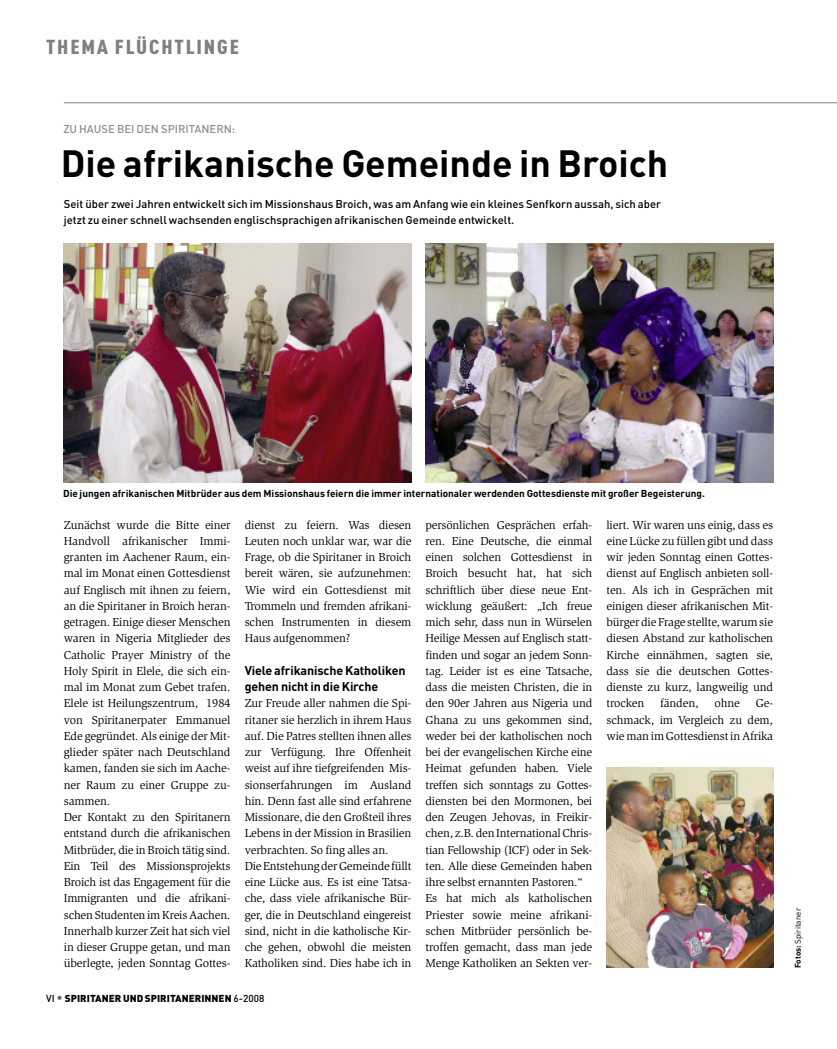
<style>
.page{position:relative;width:837px;height:1049px;background:#fff}
.page>*{position:absolute;margin:0;border:0;box-sizing:border-box;transform-origin:0 0}
.t1{font:700 37.5px "DIN Pro";color:#000}
.t2{font:900 20px "DIN Cond";letter-spacing:.085em;color:#808080;scale:1.1 1}
.t3{font:700 12.5px/16.2px "DIN Pro";letter-spacing:-.01em;color:#000}
.t4{font:11.88px/16.2px "Slimbach Std";letter-spacing:-.01em;color:#000;text-align:justify}
.t5{font:500 11.25px/16.2px "DIN Pro";color:#000}
.t6{font:500 11.25px "DIN Pro";color:#909090}
.t7{font:700 10px "DIN Pro";color:#000}
.t8{font:900 10px "DIN Pro";color:#000}
.t9{font:8.12px "DIN Pro";color:#000}
.s1{font-weight:500}
.s2{font-weight:500;font-size:12.5px;color:#666}
.s3{font-weight:700}
</style>
<div class="page">
<img style="left:606px;top:768px;width:166px;height:199px">
<img style="left:64px;top:243px;width:347px;height:239px">
<img style="left:425px;top:243px;width:347px;height:239px">
<hr style="left:64px;top:102px;width:772px;height:1px;background:#808080">
<h2 class="t2" style="left:46px;top:35px;width:177px">THEMA FLÜCHTLINGE</h2>
<p class="t6" style="left:63px;top:122px;width:173px">ZU HAUSE BEI DEN SPIRITANERN:</p>
<h1 class="t1" style="left:61px;top:141px;width:608px">Die afrikanische Gemeinde in Broich</h1>
<p class="t5" style="left:64px;top:196px;width:598px">Seit über zwei Jahren entwickelt sich im Missionshaus Broich, was am Anfang wie ein kleines Senfkorn aussah, sich aber jetzt zu einer schnell wachsenden englischsprachigen afrikanischen Gemeinde entwickelt.</p>
<p class="t7" style="left:63px;top:488px;width:643px">Die jungen afrikanischen Mitbrüder aus dem Missionshaus feiern die immer internationaler werdenden Gottesdienste mit großer Begeisterung.</p>
<p class="t4" style="left:64px;top:517px;width:168px;text-align:left">Zunächst wurde die Bitte einer<br>Handvoll afrikanischer Immi&shy;granten im Aachener Raum, ein&shy;mal im Monat einen Gottesdienst auf Englisch mit ihnen zu feiern, an die Spiritaner in Broich heran&shy;getragen. Einige dieser Menschen waren in Nigeria Mitglieder des<br>Catholic Prayer Ministry of the<br>Holy Spirit in Elele, die sich ein&shy;mal im Monat zum Gebet trafen.<br>Elele ist Heilungszentrum, 1984 von Spiritanerpater Emmanuel<br>Ede gegründet. Als einige der Mit&shy;glieder später nach Deutschland kamen, fanden sie sich im Aache&shy;ner Raum zu einer Gruppe zu&shy;sammen.<br>Der Kontakt zu den Spiritanern entstand durch die afrikanischen<br>Mitbrüder, die in Broich tätig sind.<br>Ein Teil des Missionsprojekts<br>Broich ist das Engagement für die<br>Immigranten und die afrikani&shy;schen Studenten im Kreis Aachen.<br>Innerhalb kurzer Zeit hat sich viel in dieser Gruppe getan, und man überlegte, jeden Sonntag Gottes-</p>
<p class="t4" style="left:244px;top:517px;width:168px">dienst zu feiern. Was diesen Leuten noch unklar war, war die Frage, ob die Spiritaner in Broich bereit wären, sie aufzunehmen:<br>Wie wird ein Gottesdienst mit Trommeln und fremden afrikani&shy;schen Instrumenten in diesem Haus aufgenommen?</p>
<p class="t3" style="left:244px;top:662px;width:162px">Viele afrikanische Katholiken gehen nicht in die Kirche</p>
<p class="t4" style="left:244px;top:696px;width:168px;text-align:left">Zur Freude aller nahmen die Spi&shy;ritaner sie herzlich in ihrem Haus auf. Die Patres stellten ihnen alles zur Verfügung. Ihre Offenheit weist auf ihre tiefgreifenden Mis&shy;sionserfahrungen im Ausland hin. Denn fast alle sind erfahrene Missionare, die den Großteil ihres Lebens in der Mission in Brasilien verbrachten. So fing alles an.<br>DieEntstehungderGemeinde füllt eine Lücke aus. Es ist eine Tatsa&shy;che, dass viele afrikanische Bür&shy;ger, die in Deutschland eingereist sind, nicht in die katholische Kir&shy;che gehen, obwohl die meisten Katholiken sind. Dies habe ich in</p>
<p class="t8" style="left:46px;top:992px;width:220px"><span class="s1">VI</span> <span class="s2">•</span> SPIRITANER UND SPIRITANERINNEN <span class="s1">6-2008</span></p>
<p class="t4" style="left:425px;top:517px;width:168px;text-align:left">persönlichen Gesprächen erfah&shy;ren. Eine Deutsche, die einmal einen solchen Gottesdienst in<br>Broich besucht hat, hat sich schriftlich über diese neue Ent&shy;wicklung geäußert: „Ich freue mich sehr, dass nun in Würselen<br>Heilige Messen auf Englisch statt&shy;finden und sogar an jedem Sonn&shy;tag. Leider ist es eine Tatsache, dass die meisten Christen, die in den 90er Jahren aus Nigeria und<br>Ghana zu uns gekommen sind, weder bei der katholischen noch bei der evangelischen Kirche eine<br>Heimat gefunden haben. Viele treffen sich sonntags zu Gottes&shy;diensten bei den Mormonen, bei den Zeugen Jehovas, in Freikir&shy;chen, z.B. den International Chris&shy;tian Fellowship (ICF) oder in Sek&shy;ten. Alle diese Gemeinden haben ihre selbst ernannten Pastoren.“<br>Es hat mich als katholischen<br>Priester sowie meine afrikani&shy;schen Mitbrüder persönlich be&shy;troffen gemacht, dass man jede<br>Menge Katholiken an Sekten ver-</p>
<p class="t4" style="left:606px;top:517px;width:168px">liert. Wir waren uns einig, dass es eine Lücke zu füllen gibt und dass wir jeden Sonntag einen Gottes&shy;dienst auf Englisch anbieten soll&shy;ten. Als ich in Gesprächen mit einigen dieser afrikanischen Mit&shy;bürgerdie Frage stellte,warumsie diesen Abstand zur katholischen Kirche einnähmen, sagten sie, dass sie die deutschen Gottes&shy;dienste zu kurz, langweilig und trocken</p>
<p class="t4" style="left:660px;top:696px;width:40px">fänden,</p>
<p class="t4" style="left:714px;top:696px;width:27px">ohne</p>
<p class="t4" style="left:606px;top:696px;width:168px;text-indent:149px">Ge&shy;schmack, im Vergleich zu dem, wie man im Gottesdienst in Afrika</p>
<p class="t9" style="left:792px;top:968px;width:62px;rotate:-90deg"><span class="s3">Fotos:</span> Spiritaner</p>
</div>
